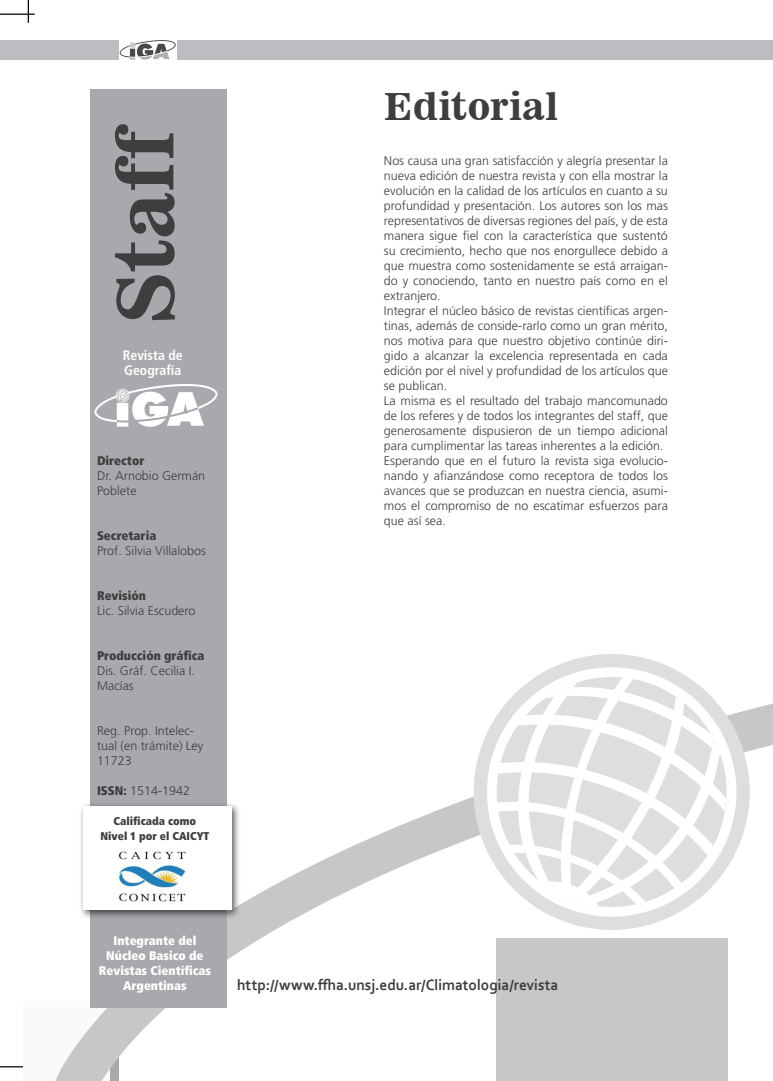
<style>
.page{position:relative;width:773px;height:1081px;background:#fff}
.page>*{position:absolute;margin:0;border:0;box-sizing:border-box;transform-origin:0 0}
.t1{font:77.38px "News 701 BT Bold A";color:#3e3e3f}
.t2{font:37.5px "News 701 BT Bold A";letter-spacing:.005em;color:#3e3e3f}
.t3{font:700 15.62px "Corbel";color:#3e3e3f}
.t4{font:700 condensed 13.75px/15px "Frutiger LT Std";color:#fff}
.t5{font:300 12.5px/15px "Frutiger LT Std";color:#3e3e3f}
.t6{font:900 condensed 12.5px/15px "Frutiger LT Std";color:#fff;text-align:center}
.t7{font:900 condensed 12.5px "Frutiger LT Std";color:#3e3e3f}
.t8{font:900 condensed 11.25px/15px "Frutiger LT Std";color:#3e3e3f;text-align:center}
.s1{font-weight:900;font-stretch:condensed}
</style>
<div class="page">
<div style="left:178px;top:40px;width:594px;height:20px;background:#bcbdc0"></div>
<div style="left:0;top:40px;width:118px;height:20px;background:#bcbdc0"></div>
<svg style="left:120px;top:40px;width:56px;height:20px"></svg>
<hr style="left:0;top:14px;width:35px;height:1px;background:#000">
<svg style="left:28px;top:0;width:1px;height:23px"></svg>
<hr style="left:0;top:1066px;width:39px;height:1px;background:#000">
<div style="left:23px;top:1002px;width:86px;height:79px;background:#fafafa"></div>
<svg style="left:55px;top:704px;width:717px;height:377px"></svg>
<div style="left:496px;top:938px;width:231px;height:143px;background:#c6c7c7"></div>
<svg style="left:473px;top:654px;width:276px;height:276px"></svg>
<div style="left:90px;top:89px;width:137px;height:919px;background:#a8a9ad"></div>
<div style="left:78px;top:802px;width:163px;height:117px;background:#231f20;opacity:.75"></div>
<div style="left:83px;top:806px;width:148px;height:104px;background:#fff"></div>
<svg style="left:94px;top:384px;width:123px;height:43px"></svg>
<img style="left:118px;top:851px;width:68px;height:51px">
<h1 class="t1" style="left:97px;top:326px;width:203px;rotate:-90deg">Staff</h1>
<p class="t4" style="left:123px;top:348px;width:61px">Revista de<br>Geografía</p>
<p class="t7" style="left:97px;top:453px;width:49px">Director</p>
<p class="t5" style="left:97px;top:468px;width:110px">Dr. Arnobio Germán<br>Poblete</p>
<p class="t7" style="left:97px;top:528px;width:61px">Secretaria</p>
<p class="t5" style="left:97px;top:543px;width:110px">Prof. Silvia Villalobos</p>
<p class="t7" style="left:97px;top:588px;width:51px">Revisión</p>
<p class="t5" style="left:97px;top:603px;width:100px">Lic. Silvia Escudero</p>
<p class="t7" style="left:97px;top:648px;width:109px">Producción gráfica</p>
<p class="t5" style="left:97px;top:663px;width:99px">Dis. Gráf. Cecilia I.<br>Macías</p>
<p class="t5" style="left:97px;top:723px;width:108px">Reg. Prop. Intelec&shy;tual (en trámite) Ley<br>11723</p>
<p class="t5" style="left:97px;top:783px;width:94px"><span class="s1">ISSN:</span> 1514-1942</p>
<p class="t8" style="left:100px;top:814px;width:110px">Calificada como<br>Nivel 1 por el CAICYT</p>
<h2 class="t2" style="left:384px;top:83px;width:175px">Editorial</h2>
<p class="t5" style="left:384px;top:153px;width:285px">Nos causa una gran satisfacción y alegría presentar la nueva edición de nuestra revista y con ella mostrar la evolución en la calidad de los artículos en cuanto a su profundidad y presentación. Los autores son los mas representativos de diversas regiones del país, y de esta manera sigue fiel con la característica que sustentó su crecimiento, hecho que nos enorgullece debido a que muestra como sostenidamente se está arraigan&shy;do y conociendo, tanto en nuestro país como en el extranjero.<br>Integrar el núcleo básico de revistas científicas argen&shy;tinas, además de conside-rarlo como un gran mérito, nos motiva para que nuestro objetivo continúe diri&shy;gido a alcanzar la excelencia representada en cada edición por el nivel y profundidad de los artículos que se publican.<br>La misma es el resultado del trabajo mancomunado de los referes y de todos los integrantes del staff, que generosamente dispusieron de un tiempo adicional para cumplimentar las tareas inherentes a la edición.<br>Esperando que en el futuro la revista siga evolucio&shy;nando y afianzándose como receptora de todos los avances que se produzcan en nuestra ciencia, asumi&shy;mos el compromiso de no escatimar esfuerzos para que así sea.</p>
<p class="t6" style="left:99px;top:933px;width:114px">Integrante del<br>Núcleo Basico de<br>Revistas Científicas<br>Argentinas</p>
<p class="t3" style="left:237px;top:975px;width:323px">http://www.ffha.unsj.edu.ar/Climatologia/revista</p>
</div>
